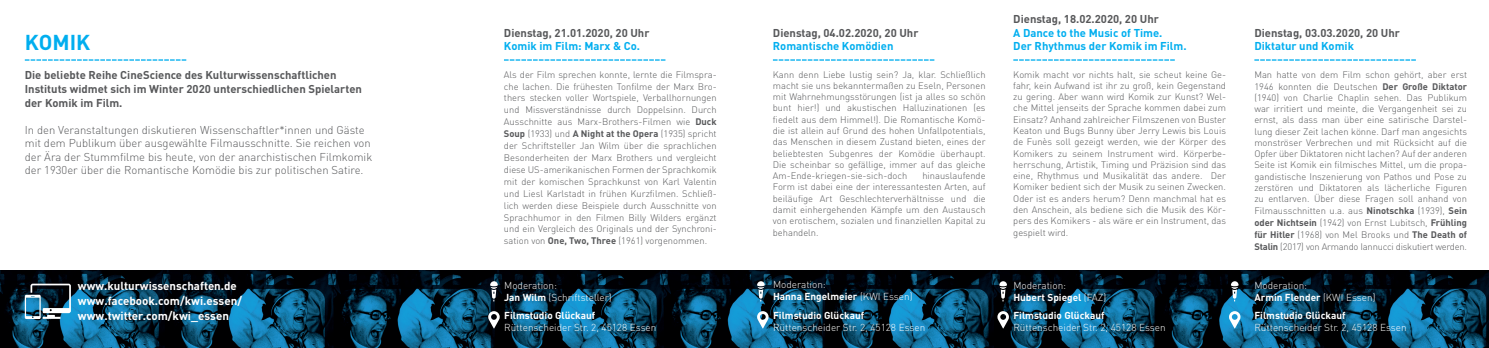
<style>
.page{position:relative;width:1489px;height:348px;background:#fff}
.page>*{position:absolute;margin:0;border:0;box-sizing:border-box;transform-origin:0 0}
.t1{font:700 21.25px "DIN Pro";color:#00aeef}
.t2{font:700 11.62px/15px "DIN Pro";color:#fff}
.t3{font:700 11.5px "DIN Pro";color:#fff}
.t4{font:300 11.25px/13.5px "DIN Pro";color:#57585a}
.t5{font:700 11.25px/13.5px "DIN Pro";color:#57585a}
.t6{font:700 11.25px/13.5px "DIN Pro";color:#00aeef}
.t7{font:300 10px/12px "DIN Pro";color:#fff}
.t8{font:700 10px "DIN Pro";color:#fff}
.t9{font:300 9.38px/11.2px "DIN Pro";color:#57585a;text-align:justify}
.s1{font-weight:700}
</style>
<div class="page">
<img style="left:0;top:270px;width:1488px;height:77px">
<svg style="left:25px;top:59px;width:161px;height:2px"></svg>
<svg style="left:504px;top:59px;width:161px;height:2px"></svg>
<svg style="left:772px;top:59px;width:162px;height:2px"></svg>
<svg style="left:1013px;top:59px;width:161px;height:2px"></svg>
<svg style="left:1254px;top:59px;width:161px;height:2px"></svg>
<svg style="left:25px;top:283px;width:46px;height:35px"></svg>
<svg style="left:490px;top:281px;width:8px;height:20px"></svg>
<svg style="left:757px;top:281px;width:7px;height:20px"></svg>
<svg style="left:999px;top:281px;width:7px;height:20px"></svg>
<svg style="left:1230px;top:281px;width:8px;height:20px"></svg>
<svg style="left:488px;top:310px;width:11px;height:18px"></svg>
<svg style="left:757px;top:310px;width:11px;height:18px"></svg>
<svg style="left:997px;top:310px;width:11px;height:18px"></svg>
<svg style="left:1228px;top:310px;width:12px;height:18px"></svg>
<h1 class="t1" style="left:25px;top:28px;width:67px">KOMIK</h1>
<p class="t5" style="left:25px;top:68px;width:338px">Die beliebte Reihe CineScience des Kulturwissenschaftlichen<br>Instituts widmet sich im Winter 2020 unterschiedlichen Spielarten der Komik im Film.</p>
<p class="t4" style="left:25px;top:122px;width:349px">In den Veranstaltungen diskutieren Wissenschaftler*innen und Gäste mit dem Publikum über ausgewählte Filmausschnitte. Sie reichen von der Ära der Stummfilme bis heute, von der anarchistischen Filmkomik der 1930er über die Romantische Komödie bis zur politischen Satire.</p>
<p class="t3" style="left:78px;top:277px;width:160px">www.kulturwissenschaften.de</p>
<p class="t2" style="left:78px;top:292px;width:166px">www.facebook.com/kwi.essen/ www.twitter.com/kwi_essen</p>
<p class="t5" style="left:504px;top:26px;width:147px">Dienstag, 21.01.2020, 20 Uhr</p>
<p class="t6" style="left:504px;top:39px;width:138px">Komik im Film: Marx &amp; Co.</p>
<p class="t9" style="left:504px;top:68px;width:214px;line-height:11.9px">Als der Film sprechen konnte, lernte die Filmspra&shy;che lachen. Die frühesten Tonfilme der Marx Bro&shy;thers stecken voller Wortspiele, Verballhornungen und Missverständnisse durch Doppelsinn. Durch Ausschnitte aus Marx-Brothers-Filmen wie <span class="s1">Duck Soup</span> (1933) und <span class="s1">A Night at the Opera</span> (1935) spricht der Schriftsteller Jan Wilm über die sprachlichen Besonderheiten der Marx Brothers und vergleicht diese US-amerikanischen Formen der Sprachkomik mit der komischen Sprachkunst von Karl Valentin und Liesl Karlstadt in frühen Kurzfilmen. Schließ&shy;lich werden diese Beispiele durch Ausschnitte von Sprachhumor in den Filmen Billy Wilders ergänzt und ein Vergleich des Originals und der Synchroni&shy;sation von <span class="s1">One, Two, Three</span> (1961) vorgenommen.</p>
<p class="t7" style="left:504px;top:278px;width:109px">Moderation:<br><span class="s1">Jan Wilm</span> (Schriftsteller)</p>
<p class="t8" style="left:504px;top:308px;width:93px">Filmstudio Glückauf</p>
<p class="t7" style="left:504px;top:320px;width:154px">Rüttenscheider Str. 2, 45128 Essen</p>
<p class="t5" style="left:772px;top:26px;width:147px">Dienstag, 04.02.2020, 20 Uhr</p>
<p class="t6" style="left:772px;top:39px;width:122px">Romantische Komödien</p>
<p class="t9" style="left:772px;top:68px;width:214px">Kann denn Liebe lustig sein? Ja, klar. Schließlich macht sie uns bekanntermaßen zu Eseln, Personen mit Wahrnehmungsstörungen (ist ja alles so schön bunt hier!) und akustischen Halluzinationen (es fiedelt aus dem Himmel!). Die Romantische Komö&shy;die ist allein auf Grund des hohen Unfallpotentials, das Menschen in diesem Zustand bieten, eines der beliebtesten Subgenres der Komödie überhaupt.<br>Die scheinbar so gefällige, immer auf das gleiche Am-Ende-kriegen-sie-sich-doch</p>
<p class="t9" style="left:772px;top:169px;width:214px;text-indent:149px">hinauslaufende Form ist dabei eine der interessantesten Arten, auf beiläufige Art Geschlechterverhältnisse und die damit einhergehenden Kämpfe um den Austausch von erotischem, sozialen und finanziellen Kapital zu behandeln.</p>
<p class="t5" style="left:1013px;top:12px;width:147px">Dienstag, 18.02.2020, 20 Uhr</p>
<p class="t6" style="left:1013px;top:26px;width:175px">A Dance to the Music of Time.<br>Der Rhythmus der Komik im Film.</p>
<p class="t9" style="left:1013px;top:68px;width:214px">Komik macht vor nichts halt, sie scheut keine Ge&shy;fahr, kein Aufwand ist ihr zu groß, kein Gegenstand zu gering. Aber wann wird Komik zur Kunst? Wel&shy;che Mittel jenseits der Sprache kommen dabei zum Einsatz? Anhand zahlreicher Filmszenen von Buster Keaton und Bugs Bunny über Jerry Lewis bis Louis de Funès soll gezeigt werden, wie der Körper des Komikers zu seinem Instrument wird. Körperbe&shy;herrschung, Artistik, Timing und Präzision sind das eine, Rhythmus und Musikalität das andere. Der Komiker bedient sich der Musik zu seinen Zwecken.<br>Oder ist es anders herum? Denn manchmal hat es den Anschein, als bediene sich die Musik des Kör&shy;pers des Komikers - als wäre er ein Instrument, das gespielt wird.</p>
<p class="t5" style="left:1254px;top:26px;width:147px">Dienstag, 03.03.2020, 20 Uhr</p>
<p class="t6" style="left:1254px;top:39px;width:101px">Diktatur und Komik</p>
<p class="t9" style="left:1254px;top:68px;width:214px">Man hatte von dem Film schon gehört, aber erst 1946 konnten die Deutschen <span class="s1">Der Große Diktator </span>(1940) von Charlie Chaplin sehen. Das Publikum war irritiert und meinte, die Vergangenheit sei zu ernst, als dass man über eine satirische Darstel&shy;lung dieser Zeit lachen könne. Darf man angesichts monströser Verbrechen und mit Rücksicht auf die Opfer über Diktatoren nicht lachen? Auf der anderen Seite ist Komik ein filmisches Mittel, um die propa&shy;gandistische Inszenierung von Pathos und Pose zu zerstören und Diktatoren als lächerliche Figuren zu entlarven. Über diese Fragen soll anhand von Filmausschnitten u.a. aus <span class="s1">Ninotschka</span> (1939), <span class="s1">Sein oder Nichtsein</span> (1942) von Ernst Lubitsch, <span class="s1">Frühling für Hitler</span> (1968) von Mel Brooks und <span class="s1">The Death of Stalin</span> (2017) von Armando Iannucci diskutiert werden.</p>
<p class="t7" style="left:773px;top:277px;width:141px">Moderation:<br><span class="s1">Hanna Engelmeier</span> (KWI Essen)</p>
<p class="t7" style="left:1013px;top:278px;width:94px">Moderation:<br><span class="s1">Hubert Spiegel</span> (FAZ)</p>
<p class="t7" style="left:1254px;top:278px;width:123px">Moderation:<br><span class="s1">Armin Flender</span> (KWI Essen)</p>
<p class="t8" style="left:773px;top:308px;width:93px">Filmstudio Glückauf</p>
<p class="t7" style="left:773px;top:320px;width:154px">Rüttenscheider Str. 2, 45128 Essen</p>
<p class="t8" style="left:1013px;top:308px;width:93px">Filmstudio Glückauf</p>
<p class="t7" style="left:1013px;top:320px;width:154px">Rüttenscheider Str. 2, 45128 Essen</p>
<p class="t8" style="left:1254px;top:308px;width:93px">Filmstudio Glückauf</p>
<p class="t7" style="left:1254px;top:320px;width:154px">Rüttenscheider Str. 2, 45128 Essen</p>
</div>
